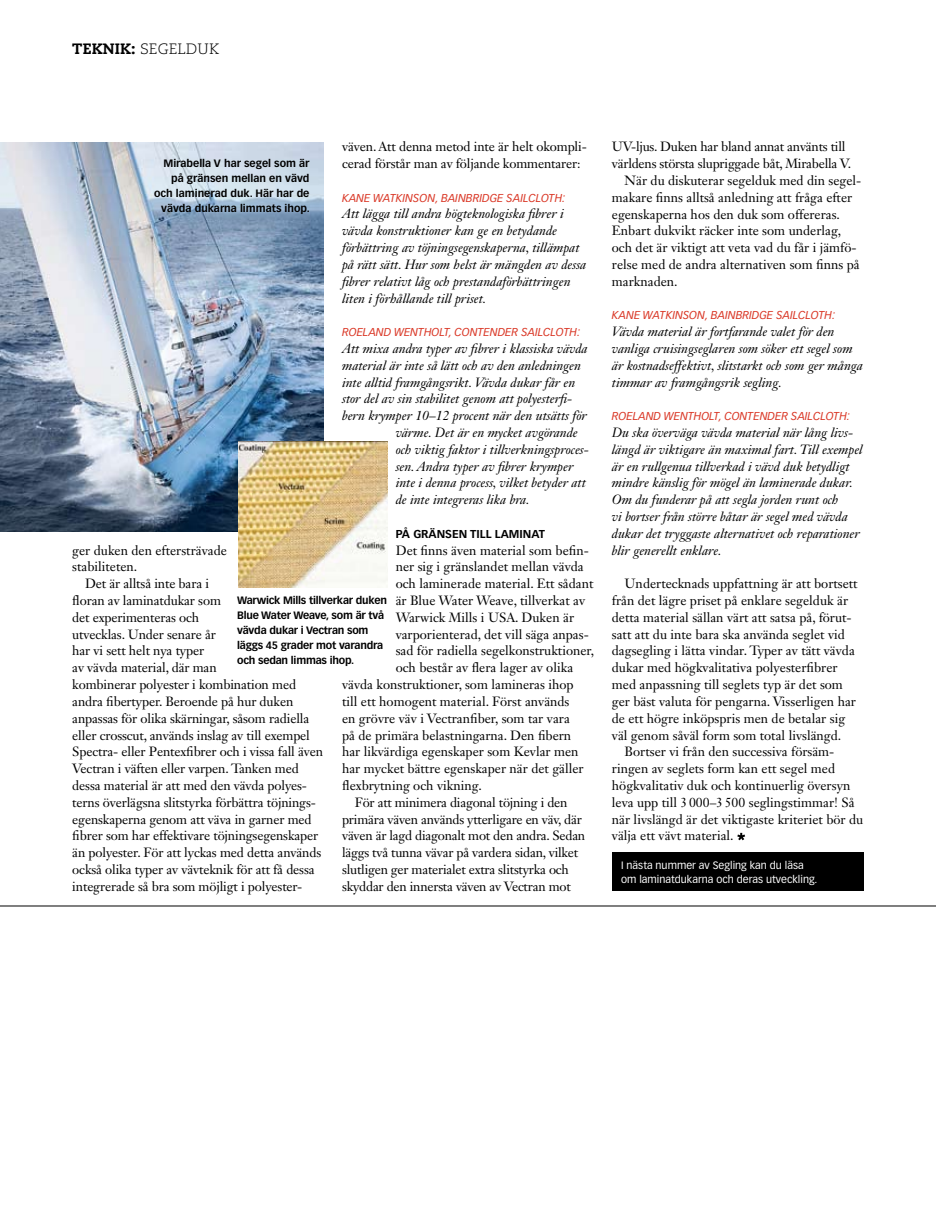
<style>
.page{position:relative;width:936px;height:1208px;background:#fff}
.page>*{position:absolute;margin:0;border:0;box-sizing:border-box;transform-origin:0 0}
.t1{font:300 15px "Caecilia LT Std";letter-spacing:.01em;color:#000}
.t2{font:13.2px/16.8px "Janson Text LT Std";color:#000}
.t3{font:italic 13.2px/16.8px "Janson Text LT Std";color:#000}
.t4{font:italic 11.25px "Vectora LT Std";color:#da3928}
.t5{font:700 11.25px "Vectora LT Std";color:#000}
.t6{font:700 10.5px/15px "Vectora LT Std";letter-spacing:-.02em;color:#000}
.t7{font:700 10.5px/15px "Vectora LT Std";color:#000;text-align:right}
.t8{font:10.5px/13.5px "Vectora LT Std";color:#fff}
.s1{font-weight:800}
</style>
<div class="page">
<img style="left:0;top:143px;width:323px;height:388px">
<img style="left:238px;top:441px;width:149px;height:146px">
<div style="left:612px;top:852px;width:251px;height:39px;background:#000"></div>
<svg style="left:737px;top:833px;width:8px;height:7px"></svg>
<hr style="left:0;top:905px;width:935px;height:1px;background:#000">
<p class="t1" style="left:72px;top:40px;width:148px"><span class="s1">teknik:</span> SEGELDUK</p>
<p class="t2" style="left:342px;top:138px;width:246px">väven. Att denna metod inte är helt okompli&shy;cerad förstår man av följande kommentarer:</p>
<p class="t4" style="left:342px;top:191px;width:225px">KANE WATKINSON, BAINBRIDGE SAILCLOTH:</p>
<p class="t3" style="left:342px;top:206px;width:246px">Att lägga till andra högteknologiska fibrer i vävda konstruktioner kan ge en betydande förbättring av töjningsegenskaperna, tillämpat på rätt sätt. Hur som helst är mängden av dessa fibrer relativt låg och prestandaförbättringen liten i förhållande till priset.</p>
<p class="t4" style="left:342px;top:326px;width:239px">ROELAND WENTHOLT, CONTENDER SAILCLOTH:</p>
<p class="t3" style="left:342px;top:340px;width:247px">Att mixa andra typer av fibrer i klassiska vävda</p>
<p class="t3" style="left:342px;top:357px;width:240px">material är inte så lätt och av den anledningen</p>
<p class="t3" style="left:342px;top:374px;width:235px">inte alltid framgångsrikt. Vävda dukar får en</p>
<p class="t3" style="left:342px;top:390px;width:232px">stor del av sin stabilitet genom att polyesterfi-</p>
<p class="t3" style="left:342px;top:407px;width:246px">bern krymper 10–12 procent när den utsätts för</p>
<p class="t3" style="left:395px;top:424px;width:184px">värme. Det är en mycket avgörande</p>
<p class="t3" style="left:395px;top:441px;width:195px">och viktig faktor i tillverkningsproces-</p>
<p class="t3" style="left:395px;top:458px;width:179px">sen. Andra typer av fibrer krymper</p>
<p class="t3" style="left:395px;top:474px;width:192px">inte i denna process, vilket betyder att</p>
<p class="t3" style="left:395px;top:491px;width:135px">de inte integreras lika bra.</p>
<p class="t5" style="left:395px;top:527px;width:151px">På gränsen till laminat</p>
<p class="t2" style="left:395px;top:541px;width:195px">Det finns även material som befin-</p>
<p class="t2" style="left:395px;top:558px;width:189px">ner sig i gränslandet mellan vävda</p>
<p class="t2" style="left:395px;top:575px;width:199px">och laminerade material. Ett sådant</p>
<p class="t2" style="left:395px;top:592px;width:191px">är Blue Water Weave, tillverkat av</p>
<p class="t2" style="left:395px;top:609px;width:180px">Warwick Mills i USA. Duken är</p>
<p class="t2" style="left:395px;top:625px;width:195px">varporienterad, det vill säga anpas-</p>
<p class="t2" style="left:395px;top:642px;width:200px">sad för radiella segelkonstruktioner,</p>
<p class="t2" style="left:395px;top:659px;width:179px">och består av flera lager av olika</p>
<p class="t2" style="left:342px;top:676px;width:233px">vävda konstruktioner, som lamineras ihop</p>
<p class="t2" style="left:342px;top:693px;width:229px">till ett homogent material. Först används</p>
<p class="t2" style="left:342px;top:709px;width:229px">en grövre väv i Vectranfiber, som tar vara</p>
<p class="t2" style="left:342px;top:726px;width:231px">på de primära belastningarna. Den fibern</p>
<p class="t2" style="left:342px;top:743px;width:238px">har likvärdiga egenskaper som Kevlar men</p>
<p class="t2" style="left:342px;top:760px;width:243px">har mycket bättre egenskaper när det gäller</p>
<p class="t2" style="left:342px;top:777px;width:141px">flexbrytning och vikning.</p>
<p class="t2" style="left:355px;top:793px;width:214px">För att minimera diagonal töjning i den</p>
<p class="t2" style="left:342px;top:810px;width:241px">primära väven används ytterligare en väv, där</p>
<p class="t2" style="left:342px;top:827px;width:245px">väven är lagd diagonalt mot den andra. Sedan</p>
<p class="t2" style="left:342px;top:844px;width:238px">läggs två tunna vävar på vardera sidan, vilket</p>
<p class="t2" style="left:342px;top:861px;width:228px">slutligen ger materialet extra slitstyrka och</p>
<p class="t2" style="left:342px;top:877px;width:230px">skyddar den innersta väven av Vectran mot</p>
<p class="t7" style="left:154px;top:155px;width:157px">Mirabella V har segel som är på gränsen mellan en vävd och laminerad duk. Här har de vävda dukarna limmats ihop.</p>
<p class="t2" style="left:72px;top:541px;width:156px">ger duken den eftersträvade stabiliteten.</p>
<p class="t2" style="left:72px;top:575px;width:252px;text-indent:13px">Det är alltså inte bara i<br>floran av laminatdukar som<br>det experimenteras och<br>utvecklas. Under senare år<br>har vi sett helt nya typer<br>av vävda material, där man<br>kombinerar polyester i kombination med andra fibertyper. Beroende på hur duken anpassas för olika skärningar, såsom radiella eller crosscut, används inslag av till exempel Spectra- eller Pentexfibrer och i vissa fall även Vectran i väften eller varpen. Tanken med dessa material är att med den vävda polyes&shy;terns överlägsna slitstyrka förbättra töjnings&shy;egenskaperna genom att väva in garner med fibrer som har effektivare töjningsegenskaper än polyester. För att lyckas med detta används också olika typer av vävteknik för att få dessa integrerade så bra som möjligt i polyester-</p>
<p class="t6" style="left:237px;top:592px;width:151px">Warwick Mills tillverkar duken<br>Blue Water Weave, som är två vävda dukar i Vectran som läggs 45 grader mot varandra och sedan limmas ihop.</p>
<p class="t2" style="left:612px;top:138px;width:235px">UV-ljus. Duken har bland annat använts till</p>
<p class="t2" style="left:612px;top:155px;width:241px">världens största slupriggade båt, Mirabella V.</p>
<p class="t2" style="left:624px;top:172px;width:238px">När du diskuterar segelduk med din segel-</p>
<p class="t2" style="left:612px;top:189px;width:242px">makare finns alltså anledning att fråga efter</p>
<p class="t2" style="left:612px;top:205px;width:230px">egenskaperna hos den duk som offereras.</p>
<p class="t2" style="left:612px;top:222px;width:231px">Enbart dukvikt räcker inte som underlag,</p>
<p class="t2" style="left:612px;top:239px;width:246px">och det är viktigt att veta vad du får i jämfö-</p>
<p class="t2" style="left:612px;top:256px;width:249px">relse med de andra alternativen som finns på</p>
<p class="t2" style="left:612px;top:273px;width:67px">marknaden.</p>
<p class="t4" style="left:612px;top:309px;width:225px">KANE WATKINSON, BAINBRIDGE SAILCLOTH:</p>
<p class="t3" style="left:612px;top:323px;width:252px">Vävda material är fortfarande valet för den vanliga cruisingseglaren som söker ett segel som är kostnadseffektivt, slitstarkt och som ger många timmar av framgångsrik segling.</p>
<p class="t4" style="left:612px;top:410px;width:239px">ROELAND WENTHOLT, CONTENDER SAILCLOTH:</p>
<p class="t3" style="left:612px;top:424px;width:252px">Du ska överväga vävda material när lång livs&shy;längd är viktigare än maximal fart. Till exempel är en rullgenua tillverkad i vävd duk betydligt mindre känslig för mögel än laminerade dukar.<br>Om du funderar på att segla jorden runt och<br>vi bortser från större båtar är segel med vävda dukar det tryggaste alternativet och reparationer blir generellt enklare.</p>
<p class="t2" style="left:624px;top:575px;width:234px">Undertecknads uppfattning är att bortsett</p>
<p class="t2" style="left:612px;top:592px;width:238px">från det lägre priset på enklare segelduk är</p>
<p class="t2" style="left:612px;top:609px;width:241px">detta material sällan värt att satsa på, förut-</p>
<p class="t2" style="left:612px;top:625px;width:234px">satt att du inte bara ska använda seglet vid</p>
<p class="t2" style="left:612px;top:642px;width:244px">dagsegling i lätta vindar. Typer av tätt vävda</p>
<p class="t2" style="left:612px;top:659px;width:227px">dukar med högkvalitativa polyesterfibrer</p>
<p class="t2" style="left:612px;top:676px;width:232px">med anpassning till seglets typ är det som</p>
<p class="t2" style="left:612px;top:693px;width:246px">ger bäst valuta för pengarna. Visserligen har</p>
<p class="t2" style="left:612px;top:709px;width:235px">de ett högre inköpspris men de betalar sig</p>
<p class="t2" style="left:612px;top:726px;width:231px">väl genom såväl form som total livslängd.</p>
<p class="t2" style="left:624px;top:743px;width:211px">Bortser vi från den successiva försäm-</p>
<p class="t2" style="left:612px;top:760px;width:225px">ringen av seglets form kan ett segel med</p>
<p class="t2" style="left:612px;top:777px;width:240px">högkvalitativ duk och kontinuerlig översyn</p>
<p class="t2" style="left:612px;top:793px;width:244px">leva upp till 3000–3500 seglingstimmar! Så</p>
<p class="t2" style="left:612px;top:810px;width:253px">när livslängd är det viktigaste kriteriet bör du</p>
<p class="t2" style="left:612px;top:827px;width:123px">välja ett vävt material.</p>
<p class="t8" style="left:621px;top:858px;width:198px">I nästa nummer av Segling kan du läsa om laminatdukarna och deras utveckling.</p>
</div>
